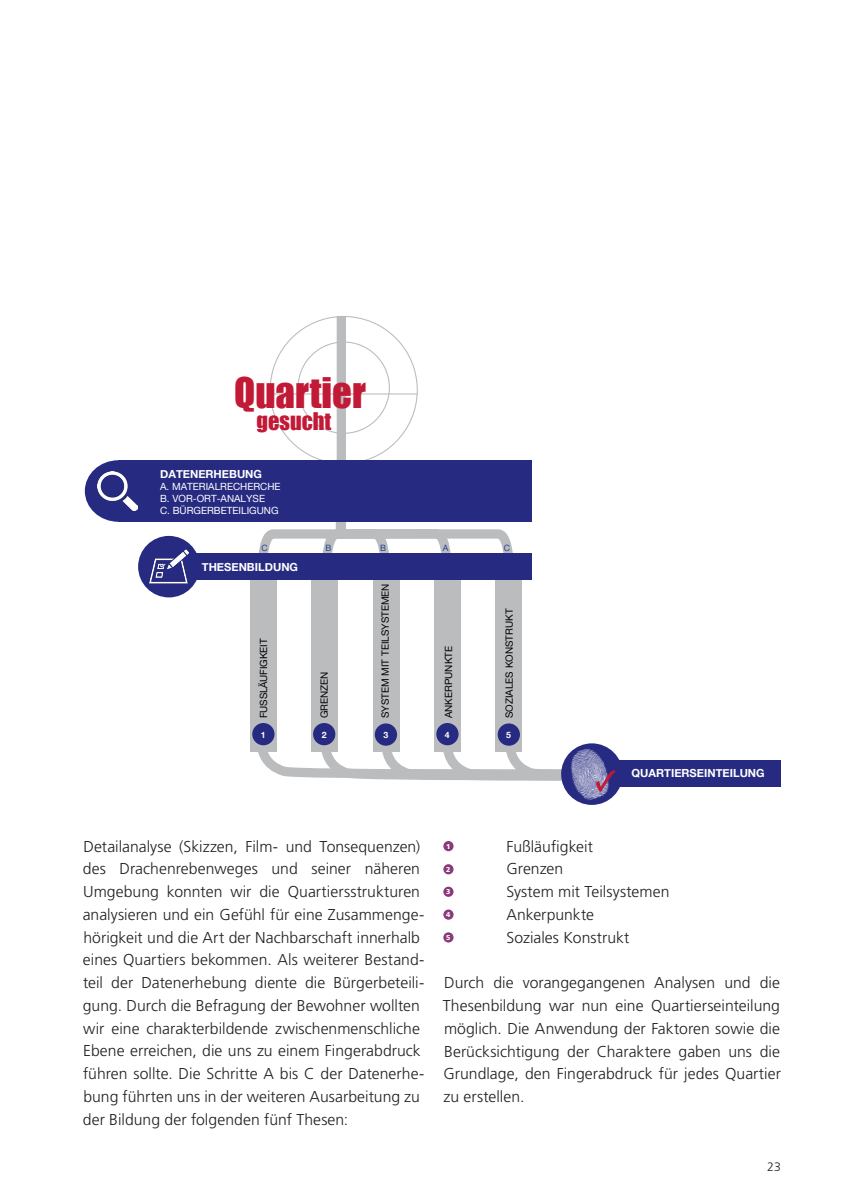
<style>
.page{position:relative;width:844px;height:1191px;background:#fff}
.page>*{position:absolute;margin:0;border:0;box-sizing:border-box;transform-origin:0 0}
.t1{font:38.68px "Impact";color:#c21936}
.t2{font:29.75px "Minion Pro";color:#c21936}
.t3{font:22.4px "Impact";color:#c21936}
.t4{font:300 15.75px/22.8px "Frutiger LT Std";letter-spacing:.005em;color:#231f20}
.t5{font:300 12.25px "Frutiger LT Std";color:#231f20}
.t6{font:700 11.2px "Helvetica Neue";color:#fff}
.t7{font:9.97px "Helvetica Neue";color:#000}
.t8{font:9.97px/11.9px "Helvetica Neue";color:#fff}
.t9{font:700 8.75px "Helvetica Neue";color:#fff}
.t10{font:8.75px "Helvetica Neue";color:#25408f}
.t11{font:900 7px "Frutiger LT Std";color:#fff}
</style>
<div class="page">
<hr style="left:268px;top:393px;width:149px;height:1px;background:#babcbe">
<div style="left:336px;top:316px;width:10px;height:170px;background:#babcbe"></div>
<svg style="left:258px;top:522px;width:255px;height:65px"></svg>
<div style="left:118px;top:460px;width:414px;height:62px;background:#262a81"></div>
<div style="left:85px;top:460px;width:67px;height:62px;background:#262a81;border-radius:50%"></div>
<img style="left:98px;top:471px;width:39px;height:40px">
<div style="left:250px;top:578px;width:26px;height:173px;background:#babcbe"></div>
<div style="left:311px;top:578px;width:27px;height:173px;background:#babcbe"></div>
<div style="left:373px;top:578px;width:26px;height:173px;background:#babcbe"></div>
<div style="left:434px;top:576px;width:26px;height:175px;background:#babcbe"></div>
<div style="left:495px;top:578px;width:27px;height:173px;background:#babcbe"></div>
<div style="left:169px;top:553px;width:362px;height:27px;background:#262a81"></div>
<div style="left:138px;top:536px;width:62px;height:61px;background:#262a81;border-radius:50%"></div>
<img style="left:149px;top:549px;width:40px;height:35px">
<img style="left:567px;top:792px;width:50px;height:13px">
<svg style="left:250px;top:701px;width:530px;height:91px"></svg>
<div style="left:443px;top:841px;width:10px;height:10px;background:#8c397a;border-radius:50%"></div>
<div style="left:443px;top:864px;width:10px;height:10px;background:#8c397a;border-radius:50%"></div>
<div style="left:443px;top:886px;width:10px;height:11px;background:#8c397a;border-radius:50%"></div>
<div style="left:443px;top:909px;width:10px;height:10px;background:#8c397a;border-radius:50%"></div>
<div style="left:443px;top:932px;width:10px;height:10px;background:#8c397a;border-radius:50%"></div>
<h1 class="t1" style="left:234px;top:363px;width:133px">Quartier</h1>
<h3 class="t3" style="left:256px;top:404px;width:76px">gesucht</h3>
<p class="t6" style="left:160px;top:464px;width:103px">DATENERHEBUNG</p>
<p class="t8" style="left:160px;top:479px;width:122px">A. MATERIALRECHERCHE<br>B. VOR-ORT-ANALYSE<br>C. BÜRGERBETEILIGUNG</p>
<p class="t10" style="left:261px;top:540px;width:8px">C</p>
<p class="t10" style="left:325px;top:540px;width:7px">B</p>
<p class="t10" style="left:380px;top:540px;width:7px">B</p>
<p class="t10" style="left:442px;top:540px;width:7px">A</p>
<p class="t10" style="left:503px;top:540px;width:8px">C</p>
<p class="t6" style="left:202px;top:557px;width:98px">THESENBILDUNG</p>
<p class="t7" style="left:255px;top:718px;width:81px;rotate:-90deg">FUSSLÄUFIGKEIT</p>
<p class="t7" style="left:316px;top:718px;width:48px;rotate:-90deg">GRENZEN</p>
<p class="t7" style="left:376px;top:718px;width:136px;rotate:-90deg">SYSTEM MIT TEILSYSTEMEN</p>
<p class="t7" style="left:440px;top:718px;width:74px;rotate:-90deg">ANKERPUNKTE</p>
<p class="t7" style="left:500px;top:718px;width:111px;rotate:-90deg">SOZIALES KONSTRUKT</p>
<p class="t9" style="left:261px;top:726px;width:6px">1</p>
<p class="t9" style="left:321px;top:726px;width:6px">2</p>
<p class="t9" style="left:383px;top:727px;width:6px">3</p>
<p class="t9" style="left:445px;top:726px;width:6px">4</p>
<p class="t9" style="left:506px;top:727px;width:6px">5</p>
<h2 class="t2" style="left:595px;top:760px;width:22px">✓</h2>
<p class="t6" style="left:631px;top:763px;width:135px">QUARTIERSEINTEILUNG</p>
<p class="t4" style="left:83px;top:835px;width:343px">Detailanalyse (Skizzen, Film- und Tonsequenzen) des Drachenrebenweges und seiner näheren Umgebung konnten wir die Quartiersstrukturen analysieren und ein Gefühl für eine Zusammenge&shy;hörigkeit und die Art der Nachbarschaft innerhalb eines Quartiers bekommen. Als weiterer Bestand&shy;teil der Datenerhebung diente die Bürgerbeteili&shy;gung. Durch die Befragung der Bewohner wollten wir eine charakterbildende zwischenmenschliche Ebene erreichen, die uns zu einem Fingerabdruck führen sollte. Die Schritte A bis C der Datenerhe&shy;bung führten uns in der weiteren Ausarbeitung zu der Bildung der folgenden fünf Thesen:</p>
<p class="t4" style="left:506px;top:835px;width:164px">Fußläufigkeit<br>Grenzen<br>System mit Teilsystemen<br>Ankerpunkte<br>Soziales Konstrukt</p>
<p class="t11" style="left:446px;top:842px;width:6px">1</p>
<p class="t11" style="left:446px;top:865px;width:6px">2</p>
<p class="t11" style="left:446px;top:887px;width:6px">3</p>
<p class="t11" style="left:446px;top:910px;width:6px">4</p>
<p class="t11" style="left:446px;top:933px;width:6px">5</p>
<p class="t4" style="left:442px;top:971px;width:340px;text-align:justify">Durch die vorangegangenen Analysen und die Thesenbildung war nun eine Quartierseinteilung möglich. Die Anwendung der Faktoren sowie die Berücksichtigung der Charaktere gaben uns die Grundlage, den Fingerabdruck für jedes Quartier zu erstellen.</p>
<p class="t5" style="left:767px;top:1160px;width:15px">23</p>
</div>
